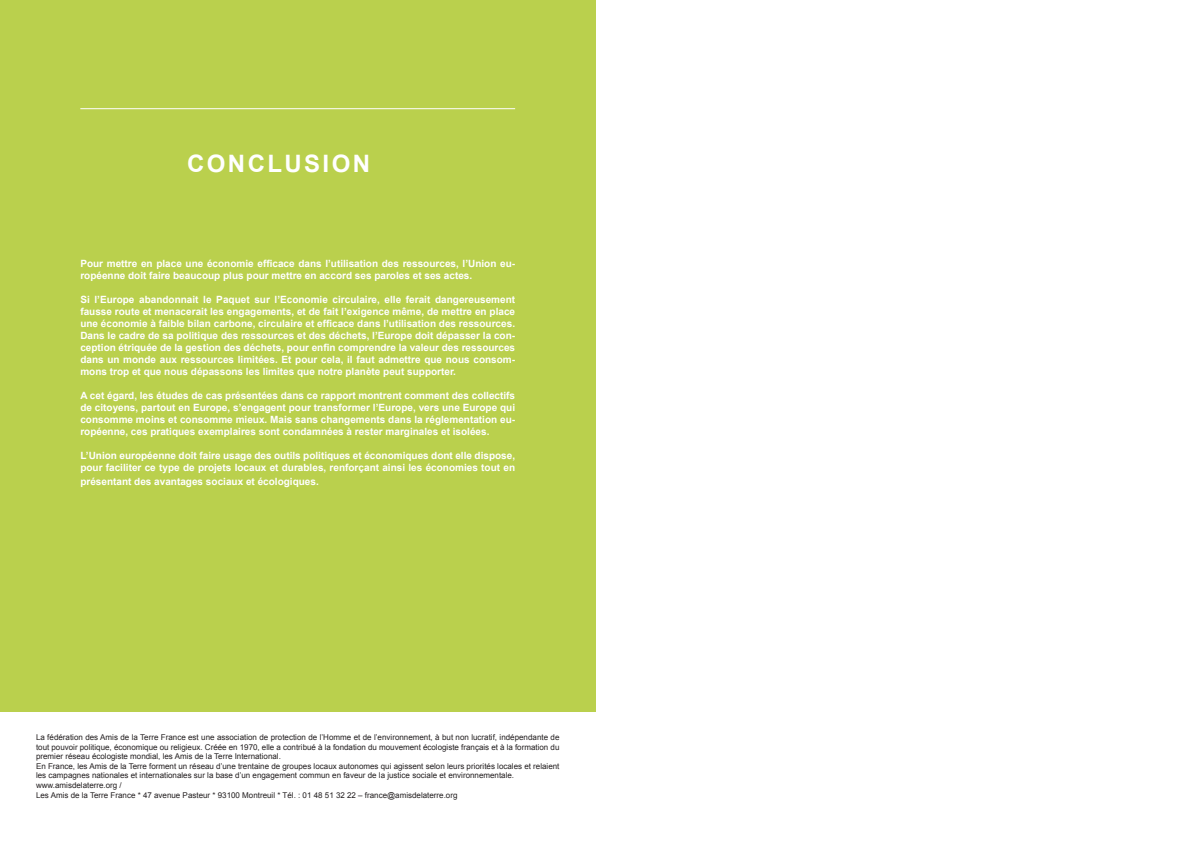
<style>
.page{position:relative;width:1191px;height:842px;background:#fff}
.page>*{position:absolute;margin:0;border:0;box-sizing:border-box;transform-origin:0 0}
.t1{font:700 24px "Arial";letter-spacing:.1em;color:#fff}
.t2{font:700 10px/12px "Arial";color:#fff}
.t3{font:8px/9.6px "Arial";color:#231f20}
</style>
<div class="page">
<div style="left:0;top:0;width:595px;height:711px;background:#bad04d"></div>
<hr style="left:80px;top:108px;width:435px;height:1px;background:#fff">
<h1 class="t1" style="left:187px;top:148px;width:184px">CONCLUSION</h1>
<p class="t2" style="left:80px;top:258px;width:436px">Pour mettre en place une économie efficace dans l’utilisation des ressources, l’Union eu&shy;ropéenne doit faire beaucoup plus pour mettre en accord ses paroles et ses actes.</p>
<p class="t2" style="left:80px;top:294px;width:436px;text-align:justify">Si l’Europe abandonnait le Paquet sur l’Economie circulaire, elle ferait dangereusement fausse route et menacerait les engagements, et de fait l’exigence même, de mettre en place une économie à faible bilan carbone, circulaire et efficace dans l’utilisation des ressources.<br>Dans le cadre de sa politique des ressources et des déchets, l’Europe doit dépasser la con&shy;ception étriquée de la gestion des déchets, pour enfin comprendre la valeur des ressources dans un monde aux ressources limitées. Et pour cela, il faut admettre que nous consom&shy;mons trop et que nous dépassons les limites que notre planète peut supporter.</p>
<p class="t2" style="left:80px;top:390px;width:436px;text-align:justify">A cet égard, les études de cas présentées dans ce rapport montrent comment des collectifs de citoyens, partout en Europe, s’engagent pour transformer l’Europe, vers une Europe qui consomme moins et consomme mieux. Mais sans changements dans la réglementation eu&shy;ropéenne, ces pratiques exemplaires sont condamnées à rester marginales et isolées.</p>
<p class="t2" style="left:80px;top:450px;width:436px">L’Union européenne doit faire usage des outils politiques et économiques dont elle dispose, pour faciliter ce type de projets locaux et durables, renforçant ainsi les économies tout en</p>
<p class="t2" style="left:80px;top:476px;width:240px">présentant des avantages sociaux et écologiques.</p>
<p class="t3" style="left:36px;top:732px;width:525px">La fédération des Amis de la Terre France est une association de protection de l’Homme et de l’environnement, à but non lucratif, indépendante de tout pouvoir politique, économique ou religieux. Créée en 1970, elle a contribué à la fondation du mouvement écologiste français et à la formation du premier réseau écologiste mondial, les Amis de la Terre International.<br>En France, les Amis de la Terre forment un réseau d’une trentaine de groupes locaux autonomes qui agissent selon leurs priorités locales et relaient les campagnes nationales et internationales sur la base d’un engagement commun en faveur de la justice sociale et environnementale. www.amisdelaterre.org /<br>Les Amis de la Terre France * 47 avenue Pasteur * 93100 Montreuil * Tél. : 01 48 51 32 22 – france@amisdelaterre.org</p>
</div>
